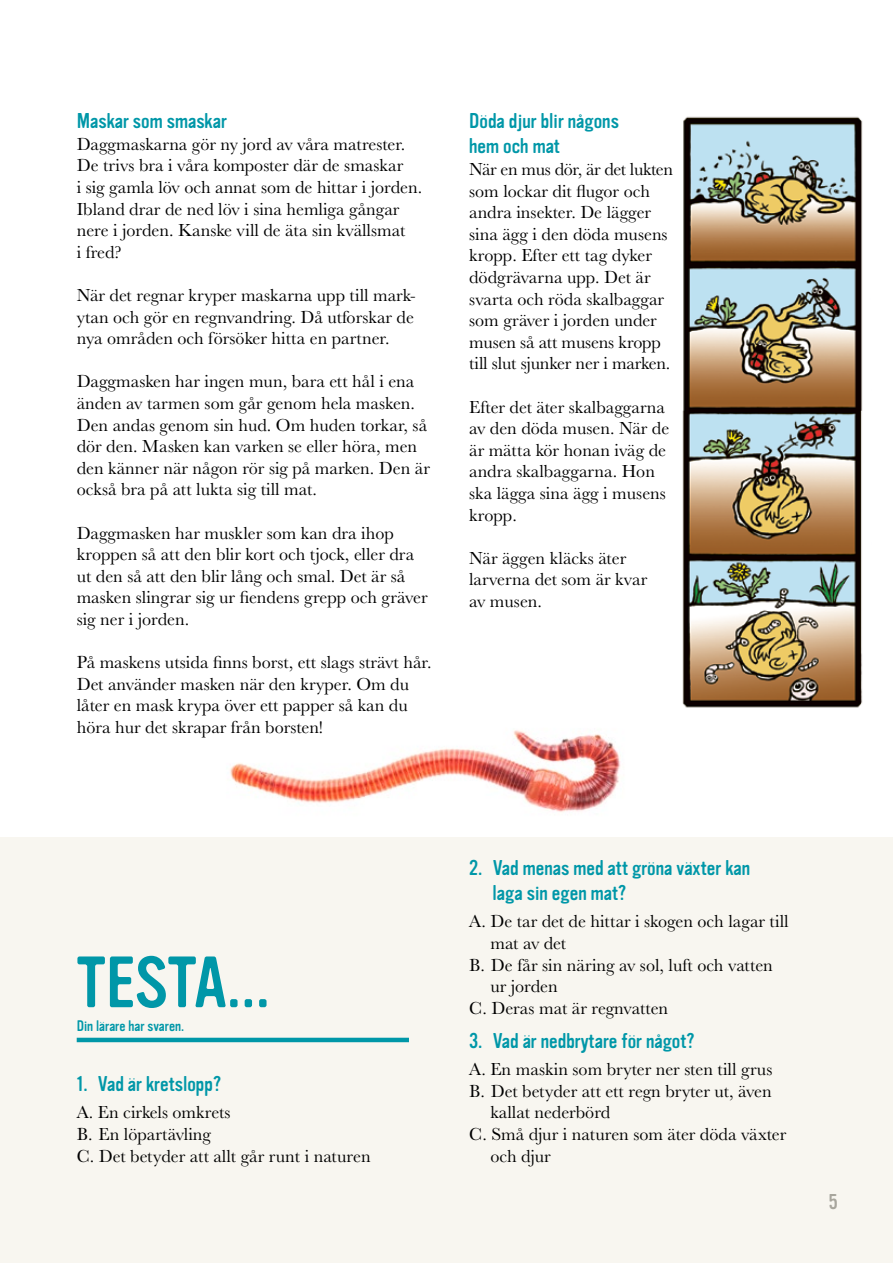
<style>
.page{position:relative;width:893px;height:1263px;background:#fff}
.page>*{position:absolute;margin:0;border:0;box-sizing:border-box;transform-origin:0 0}
.t1{font:71.1px "Vinyl OT";color:#0097a8}
.t2{font:21px/25.2px "Vinyl OT";color:#0097a8}
.t3{font:21px "Vinyl OT";color:#959490}
.t4{font:18px/21.6px "Baskerville URW";color:#000}
.t5{font:15px "Vinyl OT";color:#0097a8}
</style>
<div class="page">
<img style="left:230px;top:730px;width:391px;height:82px">
<div style="left:0;top:837px;width:893px;height:426px;background:#f8f6f0"></div>
<img style="left:682px;top:116px;width:181px;height:592px">
<hr style="left:77px;top:1038px;width:332px;height:4px;background:#0097a8">
<p class="t2" style="left:77px;top:109px;width:152px">Maskar som smaskar</p>
<p class="t4" style="left:77px;top:132px;width:347px">Daggmaskarna gör ny jord av våra matrester.<br>De trivs bra i våra komposter där de smaskar<br>i sig gamla löv och annat som de hittar i jorden.<br>Ibland drar de ned löv i sina hemliga gångar nere i jorden. Kanske vill de äta sin kvällsmat<br>i fred?</p>
<p class="t4" style="left:77px;top:284px;width:341px;text-align:justify">När det regnar kryper maskarna upp till mark&shy;ytan och gör en regnvandring. Då utforskar de nya områden och försöker hitta en partner.</p>
<p class="t4" style="left:77px;top:370px;width:355px">Daggmasken har ingen mun, bara ett hål i ena änden av tarmen som går genom hela masken.<br>Den andas genom sin hud. Om huden torkar, så dör den. Masken kan varken se eller höra, men den känner när någon rör sig på marken. Den är också bra på att lukta sig till mat.</p>
<p class="t4" style="left:77px;top:521px;width:352px">Daggmasken har muskler som kan dra ihop kroppen så att den blir kort och tjock, eller dra ut den så att den blir lång och smal. Det är så masken slingrar sig ur fiendens grepp och gräver sig ner i jorden.</p>
<p class="t4" style="left:77px;top:651px;width:356px">På maskens utsida finns borst, ett slags strävt hår.<br>Det använder masken när den kryper. Om du låter en mask krypa över ett papper så kan du höra hur det skrapar från borsten!</p>
<p class="t2" style="left:469px;top:109px;width:151px">Döda djur blir någons hem och mat</p>
<p class="t4" style="left:469px;top:158px;width:205px">När en mus dör, är det lukten som lockar dit flugor och andra insekter. De lägger sina ägg i den döda musens kropp. Efter ett tag dyker dödgrävarna upp. Det är svarta och röda skalbaggar som gräver i jorden under musen så att musens kropp till slut sjunker ner i marken.</p>
<p class="t4" style="left:469px;top:395px;width:202px">Efter det äter skalbaggarna av den döda musen. När de är mätta kör honan iväg de andra skalbaggarna. Hon ska lägga sina ägg i musens kropp.</p>
<p class="t4" style="left:469px;top:546px;width:180px">När äggen kläcks äter larverna det som är kvar av musen.</p>
<h1 class="t1" style="left:77px;top:944px;width:195px">TESTA...</h1>
<p class="t5" style="left:77px;top:1018px;width:109px">Din lärare har svaren.</p>
<p class="t2" style="left:77px;top:1071px;width:146px">1. Vad är kretslopp?</p>
<p class="t4" style="left:77px;top:1101px;width:296px">A. En cirkels omkrets<br>B. En löpartävling<br>C. Det betyder att allt går runt i naturen</p>
<p class="t2" style="left:493px;top:855px;width:259px;text-indent:-23px">2. Vad menas med att gröna växter kan laga sin egen mat?</p>
<p class="t4" style="left:469px;top:910px;width:321px">A. De tar det de hittar i skogen och lagar till</p>
<p class="t4" style="left:490px;top:932px;width:77px">mat av det</p>
<p class="t4" style="left:469px;top:953px;width:305px">B. De får sin näring av sol, luft och vatten</p>
<p class="t4" style="left:490px;top:975px;width:69px">ur jorden</p>
<p class="t4" style="left:469px;top:996px;width:201px">C. Deras mat är regnvatten</p>
<p class="t2" style="left:469px;top:1028px;width:227px">3. Vad är nedbrytare för något?</p>
<p class="t4" style="left:469px;top:1058px;width:305px">A. En maskin som bryter ner sten till grus</p>
<p class="t4" style="left:469px;top:1079px;width:304px">B. Det betyder att ett regn bryter ut, även</p>
<p class="t4" style="left:490px;top:1101px;width:121px">kallat nederbörd</p>
<p class="t4" style="left:469px;top:1123px;width:319px">C. Små djur i naturen som äter döda växter</p>
<p class="t4" style="left:490px;top:1144px;width:62px">och djur</p>
<p class="t3" style="left:829px;top:1190px;width:11px">5</p>
</div>
